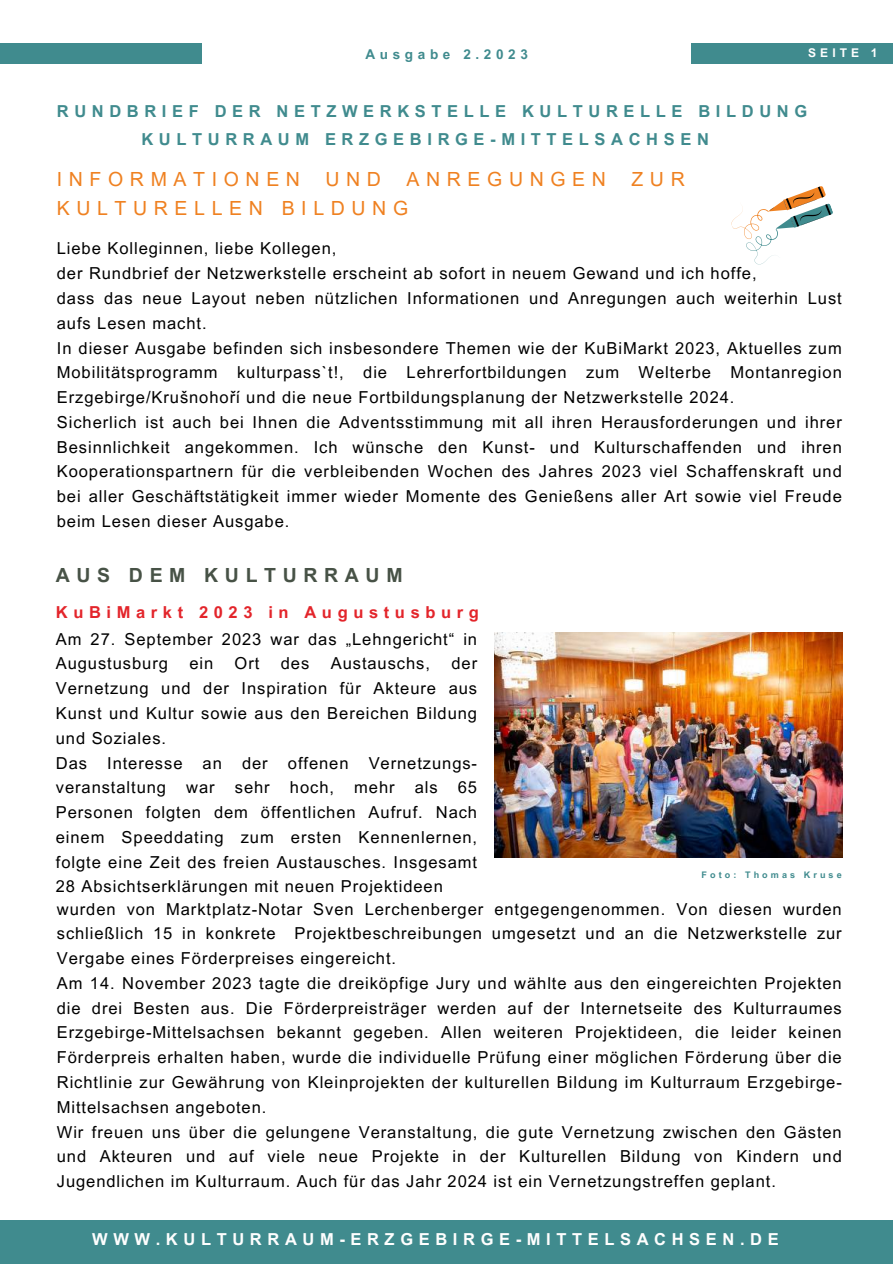
<style>
.page{position:relative;width:893px;height:1264px;background:#fff}
.page>*{position:absolute;margin:0;border:0;box-sizing:border-box;transform-origin:0 0}
.t1{font:19.5px "Arial MT Pro";letter-spacing:.34em;color:#ef8121}
.t2{font:700 19.5px "Arial MT Pro";letter-spacing:.34em;color:#475246}
.t3{font:16.5px/24.8px "Arial MT Pro";letter-spacing:.055em;color:#000}
.t4{font:700 16.5px "Arial MT Pro";letter-spacing:.34em;color:#408b8e}
.t5{font:700 16.5px "Arial MT Pro";letter-spacing:.34em;color:#fefefe}
.t6{font:700 16.5px "Arial MT Pro";letter-spacing:.34em;color:#e3252b}
.t7{font:700 13.5px "Arial MT Pro";letter-spacing:.34em;color:#408b8e}
.t8{font:700 12px "Arial MT Pro";letter-spacing:.34em;color:#fefefe}
.t9{font:700 9px "Arial MT Pro";letter-spacing:.34em;color:#408b8e}
</style>
<div class="page">
<div style="left:0;top:43px;width:202px;height:21px;background:#408b8e"></div>
<div style="left:691px;top:43px;width:201px;height:21px;background:#408b8e"></div>
<div style="left:0;top:1220px;width:892px;height:43px;background:#408b8e"></div>
<img style="left:494px;top:633px;width:348px;height:224px">
<svg style="left:731px;top:186px;width:102px;height:79px"></svg>
<p class="t7" style="left:365px;top:49px;width:164px">Ausgabe 2.2023</p>
<p class="t8" style="left:808px;top:49px;width:71px">SEITE 1</p>
<p class="t4" style="left:57px;top:105px;width:751px">RUNDBRIEF DER NETZWERKSTELLE KULTURELLE BILDUNG</p>
<p class="t4" style="left:141px;top:133px;width:569px">KULTURRAUM ERZGEBIRGE-MITTELSACHSEN</p>
<p class="t1" style="left:57px;top:172px;width:245px">INFORMATIONEN</p>
<p class="t1" style="left:325px;top:172px;width:57px">UND</p>
<p class="t1" style="left:406px;top:172px;width:201px">ANREGUNGEN</p>
<p class="t1" style="left:631px;top:172px;width:55px">ZUR</p>
<p class="t1" style="left:57px;top:201px;width:353px">KULTURELLEN BILDUNG</p>
<p class="t3" style="left:57px;top:238px;width:786px">Liebe Kolleginnen, liebe Kollegen,<br>der Rundbrief der Netzwerkstelle erscheint ab sofort in neuem Gewand und ich hoffe,<br>dass das neue Layout neben nützlichen Informationen und Anregungen auch weiterhin Lust aufs Lesen macht.<br>In dieser Ausgabe befinden sich insbesondere Themen wie der KuBiMarkt 2023, Aktuelles zum Mobilitätsprogramm kulturpass`t!, die Lehrerfortbildungen zum Welterbe Montanregion Erzgebirge/Krušnohoří und die neue Fortbildungsplanung der Netzwerkstelle 2024.<br>Sicherlich ist auch bei Ihnen die Adventsstimmung mit all ihren Herausforderungen und ihrer Besinnlichkeit angekommen. Ich wünsche den Kunst- und Kulturschaffenden und ihren Kooperationspartnern für die verbleibenden Wochen des Jahres 2023 viel Schaffenskraft und bei aller Geschäftstätigkeit immer wieder Momente des Genießens aller Art sowie viel Freude beim Lesen dieser Ausgabe.</p>
<p class="t2" style="left:56px;top:568px;width:348px">AUS DEM KULTURRAUM</p>
<p class="t6" style="left:56px;top:605px;width:424px">KuBiMarkt 2023 in Augustusburg</p>
<p class="t3" style="left:56px;top:628px;width:423px">Am 27. September 2023 war das „Lehngericht“ in<br>Augustusburg</p>
<p class="t3" style="left:189px;top:653px;width:25px">ein</p>
<p class="t3" style="left:235px;top:653px;width:26px">Ort</p>
<p class="t3" style="left:281px;top:653px;width:30px">des</p>
<p class="t3" style="left:331px;top:653px;width:101px">Austauschs,</p>
<p class="t3" style="left:56px;top:653px;width:423px;text-indent:395px">der Vernetzung und der Inspiration für Akteure aus Kunst und Kultur sowie aus den Bereichen Bildung und Soziales.<br>Das Interesse an der offenen Vernetzungs&shy;veranstaltung war sehr hoch, mehr als 65<br>Personen folgten dem öffentlichen Aufruf. Nach einem Speeddating zum ersten Kennenlernen, folgte eine Zeit des freien Austausches. Insgesamt 28 Absichtserklärungen mit neuen Projektideen</p>
<p class="t9" style="left:701px;top:871px;width:142px">Foto: Thomas Kruse</p>
<p class="t3" style="left:57px;top:898px;width:786px">wurden von Marktplatz-Notar Sven Lerchenberger entgegengenommen. Von diesen wurden schließlich 15 in konkrete Projektbeschreibungen umgesetzt und an die Netzwerkstelle zur Vergabe eines Förderpreises eingereicht.<br>Am 14. November 2023 tagte die dreiköpfige Jury und wählte aus den eingereichten Projekten die drei Besten aus. Die Förderpreisträger werden auf der Internetseite des Kulturraumes Erzgebirge-Mittelsachsen bekannt gegeben. Allen weiteren Projektideen, die leider keinen Förderpreis erhalten haben, wurde die individuelle Prüfung einer möglichen Förderung über die Richtlinie zur Gewährung von Kleinprojekten der kulturellen Bildung im Kulturraum Erzgebirge-Mittelsachsen angeboten.<br>Wir freuen uns über die gelungene Veranstaltung, die gute Vernetzung zwischen den Gästen und Akteuren und auf viele neue Projekte in der Kulturellen Bildung von Kindern und Jugendlichen im Kulturraum. Auch für das Jahr 2024 ist ein Vernetzungstreffen geplant.</p>
<p class="t5" style="left:92px;top:1232px;width:688px">WWW.KULTURRAUM-ERZGEBIRGE-MITTELSACHSEN.DE</p>
</div>
